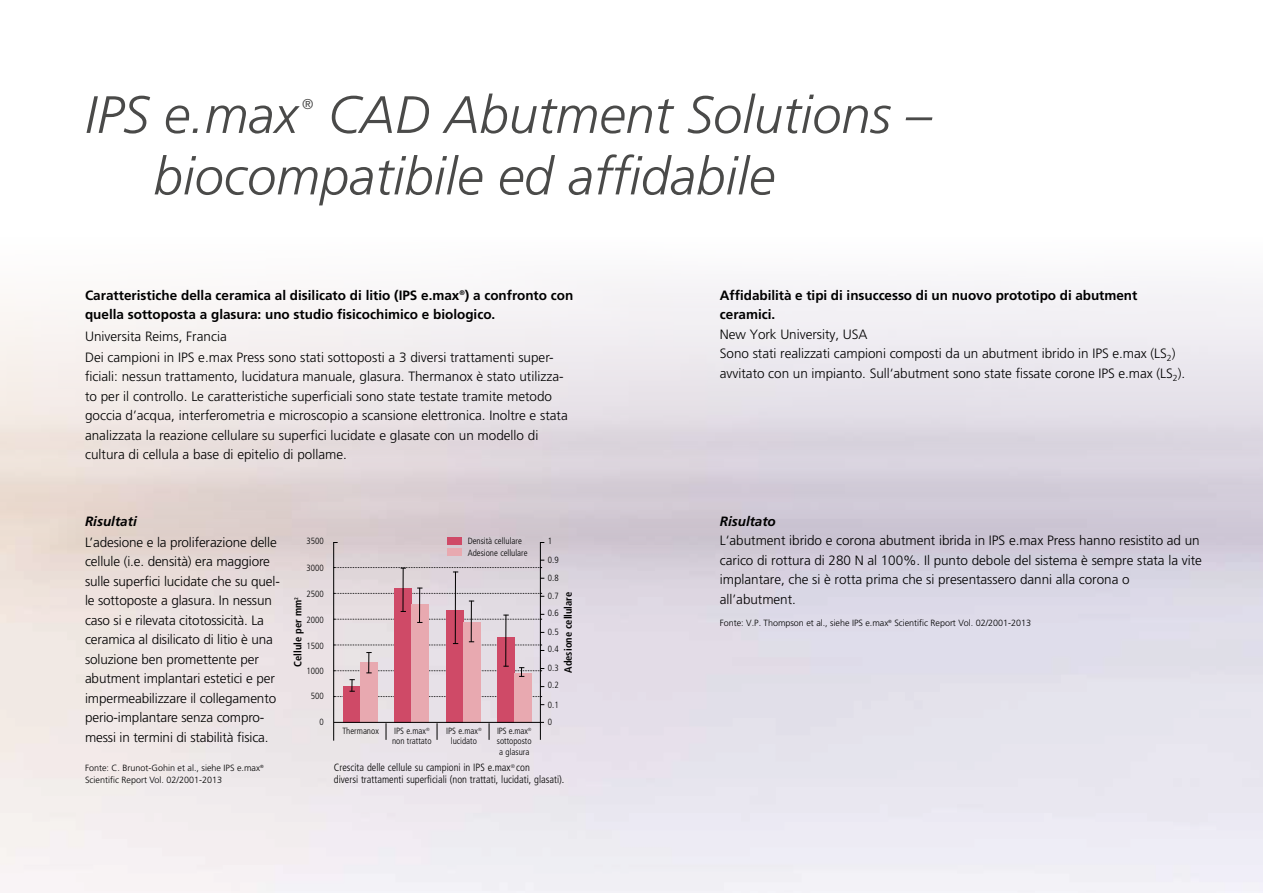
<style>
.page{position:relative;width:1263px;height:893px;background:#fff}
.page>*{position:absolute;margin:0;border:0;box-sizing:border-box;transform-origin:0 0}
.t1{font:italic 300 52.5px/61.5px "Frutiger";color:#4a4a49}
.t2{font:italic 300 14.25px "Frutiger";color:#4a4a49}
.t3{font:300 13.5px/19.5px "Frutiger";letter-spacing:-.005em;color:#000}
.t4{font:700 13.5px/19.5px "Frutiger";color:#000}
.t5{font:italic 700 13.5px "Frutiger";color:#000}
.t6{font:300 condensed 10.5px/12px "Frutiger";color:#000}
.t7{font:700 condensed 10.5px "Frutiger";color:#000}
.t8{font:300 condensed 9px/10.5px "Frutiger";color:#000}
.t9{font:300 9px/12px "Frutiger";color:#000}
</style>
<div class="page">
<img style="left:0;top:283px;width:1263px;height:610px">
<div style="left:446px;top:537px;width:15px;height:8px;background:#cf4a67"></div>
<div style="left:446px;top:549px;width:15px;height:7px;background:#e8a9b0"></div>
<hr style="left:333px;top:542px;width:1px;height:199px;background:#000">
<svg style="left:386px;top:723px;width:1px;height:17px"></svg>
<svg style="left:489px;top:723px;width:1px;height:17px"></svg>
<svg style="left:437px;top:723px;width:1px;height:17px"></svg>
<hr style="left:540px;top:542px;width:1px;height:198px;background:#000">
<div style="left:395px;top:588px;width:17px;height:135px;background:#cf4a67"></div>
<div style="left:412px;top:604px;width:17px;height:119px;background:#e8a9b0"></div>
<hr style="left:403px;top:568px;width:1px;height:44px;background:#000">
<hr style="left:419px;top:588px;width:1px;height:35px;background:#000">
<div style="left:344px;top:686px;width:17px;height:37px;background:#cf4a67"></div>
<div style="left:361px;top:662px;width:17px;height:61px;background:#e8a9b0"></div>
<div style="left:446px;top:610px;width:17px;height:113px;background:#cf4a67"></div>
<div style="left:463px;top:623px;width:17px;height:100px;background:#e8a9b0"></div>
<hr style="left:455px;top:572px;width:1px;height:72px;background:#000">
<svg style="left:334px;top:567px;width:210px;height:12px;background:#d0c8cd"></svg>
<hr style="left:471px;top:601px;width:1px;height:41px;background:#000">
<svg style="left:334px;top:588px;width:210px;height:14px;background:#d4c2ca"></svg>
<div style="left:497px;top:637px;width:17px;height:86px;background:#cf4a67"></div>
<div style="left:514px;top:673px;width:17px;height:50px;background:#e8a9b0"></div>
<hr style="left:505px;top:615px;width:1px;height:51px;background:#000">
<svg style="left:334px;top:611px;width:210px;height:12px"></svg>
<svg style="left:334px;top:641px;width:210px;height:56px"></svg>
<hr style="left:334px;top:722px;width:210px;height:1px;background:#000">
<h1 class="t1" style="left:154px;top:85px;width:780px;text-indent:174px">CAD Abutment Solutions – biocompatibile ed affidabile</h1>
<h1 class="t1" style="left:85px;top:85px;width:214px">IPS e.max</h1>
<p class="t2" style="left:302px;top:95px;width:13px">®</p>
<p class="t4" style="left:85px;top:285px;width:490px">Caratteristiche della ceramica al disilicato di litio (IPS e.max<sup>®</sup>) a confronto con quella sottoposta a glasura: uno studio fisicochimico e biologico.</p>
<p class="t3" style="left:85px;top:326px;width:469px;line-height:21.1px">Universita Reims, Francia<br>Dei campioni in IPS e.max Press sono stati sottoposti a 3 diversi trattamenti super-</p>
<p class="t3" style="left:85px;top:367px;width:484px">ficiali: nessun trattamento, lucidatura manuale, glasura. Thermanox è stato utilizza&shy;to per il controllo. Le caratteristiche superficiali sono state testate tramite metodo goccia d’acqua, interferometria e microscopio a scansione elettronica. Inoltre e stata analizzata la reazione cellulare su superfici lucidate e glasate con un modello di cultura di cellula a base di epitelio di pollame.</p>
<p class="t5" style="left:85px;top:513px;width:53px">Risultati</p>
<p class="t3" style="left:85px;top:533px;width:196px">L’adesione e la proliferazione delle cellule (i.e. densità) era maggiore sulle superfici lucidate che su quel&shy;le sottoposte a glasura. In nessun caso si e rilevata citotossicità. La ceramica al disilicato di litio è una soluzione ben promettente per abutment implantari estetici e per impermeabilizzare il collegamento perio-implantare senza compro&shy;messi in termini di stabilità fisica.</p>
<p class="t9" style="left:85px;top:762px;width:180px">Fonte: C. Brunot-Gohin et al., siehe IPS e.max<sup>®<br></sup>Scientific Report Vol. 02/2001-2013</p>
<p class="t6" style="left:334px;top:762px;width:232px">Crescita delle cellule su campioni in IPS e.max<sup>®</sup> con<br>diversi trattamenti superficiali (non trattati, lucidati, glasati).</p>
<p class="t8" style="left:468px;top:535px;width:61px;line-height:12.1px">Densità cellulare<br>Adesione cellulare</p>
<p class="t8" style="left:306px;top:535px;width:19px">3500</p>
<p class="t8" style="left:306px;top:563px;width:19px">3000</p>
<p class="t8" style="left:306px;top:589px;width:19px">2500</p>
<p class="t8" style="left:306px;top:615px;width:19px">2000</p>
<p class="t8" style="left:306px;top:640px;width:19px">1500</p>
<p class="t8" style="left:306px;top:666px;width:19px">1000</p>
<p class="t8" style="left:311px;top:691px;width:14px">500</p>
<p class="t8" style="left:319px;top:716px;width:6px">0</p>
<p class="t8" style="left:548px;top:535px;width:6px">1</p>
<p class="t8" style="left:548px;top:552px;width:12px;line-height:17.7px;text-align:justify">0.9<br>0.8<br>0.7</p>
<p class="t8" style="left:548px;top:603px;width:12px;line-height:19px">0.6<br>0.5</p>
<p class="t8" style="left:548px;top:639px;width:12px;line-height:18.8px">0.4<br>0.3</p>
<p class="t8" style="left:548px;top:675px;width:12px;line-height:19.8px">0.2<br>0.1</p>
<p class="t8" style="left:548px;top:716px;width:6px">0</p>
<p class="t7" style="left:562px;top:673px;width:83px;rotate:-90deg">Adesione cellulare</p>
<p class="t7" style="left:292px;top:667px;width:71px;rotate:-90deg">Cellule per mm<sup>2</sup></p>
<p class="t8" style="left:342px;top:725px;width:38px">Thermanox</p>
<p class="t8" style="left:392px;top:725px;width:41px">IPS e.max<sup>® </sup>non trattato</p>
<p class="t8" style="left:446px;top:725px;width:37px;text-align:center">IPS e.max<sup>® </sup>lucidato</p>
<p class="t8" style="left:497px;top:725px;width:36px;text-align:justify">IPS e.max<sup>® </sup>sottoposto a glasura</p>
<p class="t4" style="left:720px;top:285px;width:419px">Affidabilità e tipi di insuccesso di un nuovo prototipo di abutment ceramici.</p>
<p class="t3" style="left:720px;top:325px;width:467px">New York University, USA<br>Sono stati realizzati campioni composti da un abutment ibrido in IPS e.max (LS<sub>2</sub>) avvitato con un impianto. Sull‘abutment sono state fissate corone IPS e.max (LS<sub>2</sub>).</p>
<p class="t5" style="left:720px;top:513px;width:57px">Risultato</p>
<p class="t3" style="left:720px;top:531px;width:483px">L‘abutment ibrido e corona abutment ibrida in IPS e.max Press hanno resistito ad un carico di rottura di 280 N al 100%. Il punto debole del sistema è sempre stata la vite implantare, che si è rotta prima che si presentassero danni alla corona o all’abutment.</p>
<p class="t9" style="left:720px;top:617px;width:313px">Fonte: V.P. Thompson et al., siehe IPS e.max<sup>®</sup> Scientific Report Vol. 02/2001-2013</p>
</div>
